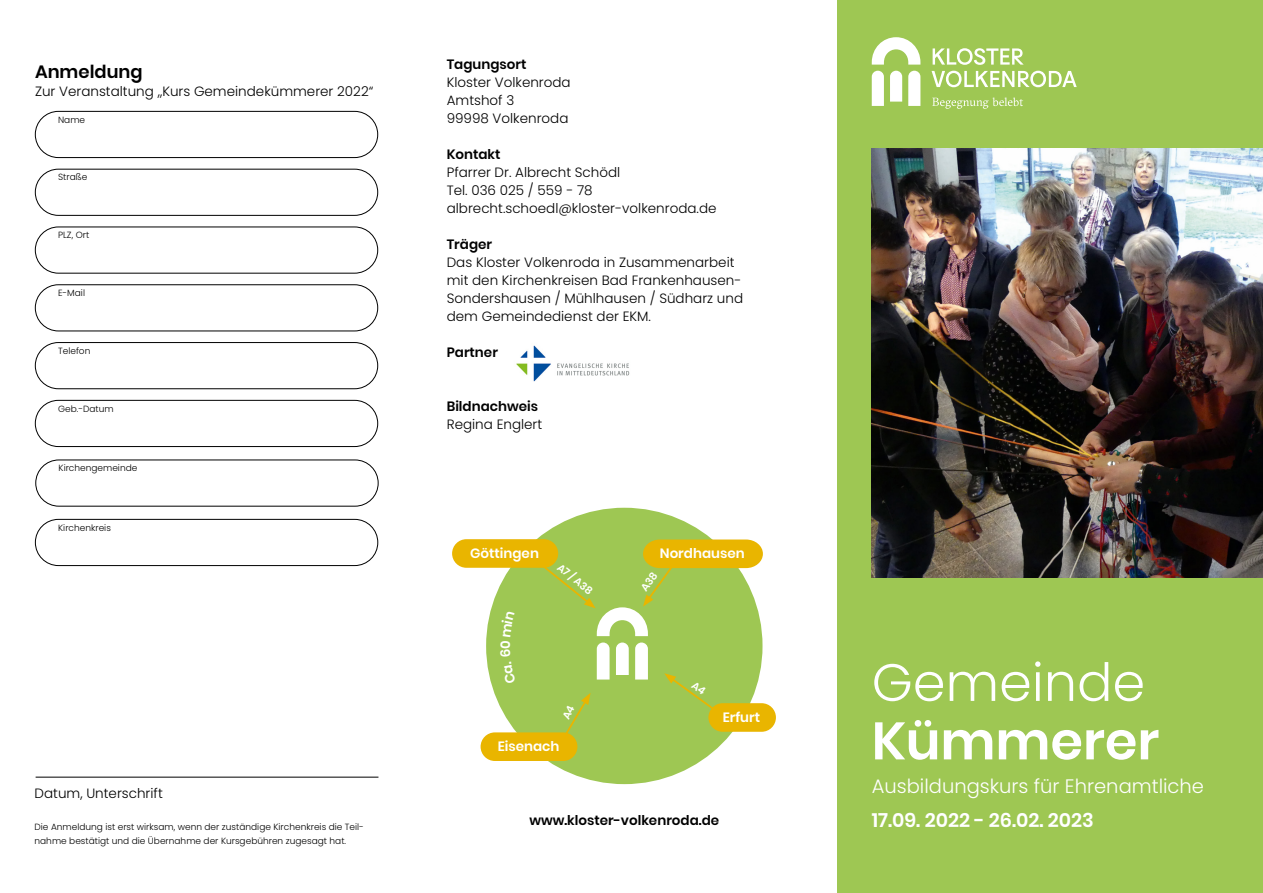
<style>
.page{position:relative;width:1263px;height:893px;background:#fff}
.page>*{position:absolute;margin:0;border:0;box-sizing:border-box;transform-origin:0 0}
.t1{font:300 52.5px "Poppins";color:#fff}
.t2{font:600 52.5px "Poppins";color:#fff}
.t3{font:300 19.5px "Poppins";color:#fff}
.t4{font:600 19.5px "Poppins";color:#fff}
.t5{font:600 18px "Poppins";color:#000}
.t6{font:300 13.5px/18px "Poppins";color:#000}
.t7{font:600 13.5px "Poppins";color:#000}
.t8{font:600 13.5px "Poppins";color:#fff}
.t9{font:600 10.5px "Poppins";color:#fff}
.t10{font:300 9px/13.5px "Poppins";color:#000}
</style>
<div class="page">
<div style="left:838px;top:0;width:425px;height:893px;background:#9ec753"></div>
<img style="left:872px;top:149px;width:391px;height:428px">
<svg style="left:890px;top:71px;width:12px;height:31px"></svg>
<svg style="left:872px;top:71px;width:12px;height:35px"></svg>
<svg style="left:908px;top:71px;width:12px;height:35px"></svg>
<svg style="left:872px;top:37px;width:48px;height:28px"></svg>
<svg style="left:933px;top:48px;width:91px;height:17px"></svg>
<svg style="left:931px;top:71px;width:146px;height:16px"></svg>
<svg style="left:932px;top:98px;width:91px;height:11px"></svg>
<div style="left:486px;top:508px;width:276px;height:276px;background:#9ec753;border-radius:50%"></div>
<div style="left:481px;top:732px;width:96px;height:29px;background:#e9b500;border-radius:14px"></div>
<svg style="left:616px;top:642px;width:13px;height:33px"></svg>
<svg style="left:597px;top:642px;width:12px;height:37px"></svg>
<svg style="left:635px;top:642px;width:13px;height:37px"></svg>
<div style="left:708px;top:703px;width:68px;height:29px;background:#e9b500;border-radius:14px"></div>
<div style="left:452px;top:539px;width:106px;height:29px;background:#e9b500;border-radius:14px"></div>
<img style="left:516px;top:345px;width:114px;height:37px">
<div style="left:35px;top:111px;width:343px;height:47px;border:1px solid #000;border-radius:23px"></div>
<div style="left:35px;top:342px;width:343px;height:47px;border:1px solid #000;border-radius:23px"></div>
<div style="left:35px;top:227px;width:343px;height:46px;border:1px solid #000;border-radius:23px"></div>
<div style="left:35px;top:169px;width:343px;height:47px;border:1px solid #000;border-radius:23px"></div>
<div style="left:35px;top:400px;width:343px;height:47px;border:1px solid #000;border-radius:23px"></div>
<div style="left:35px;top:284px;width:343px;height:47px;border:1px solid #000;border-radius:23px"></div>
<hr style="left:36px;top:777px;width:342px;height:1px;background:#000">
<div style="left:35px;top:460px;width:343px;height:46px;border:1px solid #000;border-radius:23px"></div>
<div style="left:35px;top:519px;width:343px;height:47px;border:1px solid #000;border-radius:23px"></div>
<svg style="left:528px;top:539px;width:235px;height:97px"></svg>
<svg style="left:664px;top:673px;width:70px;height:52px"></svg>
<svg style="left:562px;top:693px;width:28px;height:45px"></svg>
<h3 class="t5" style="left:35px;top:61px;width:109px">Anmeldung</h3>
<p class="t6" style="left:35px;top:82px;width:340px">Zur Veranstaltung „Kurs Gemeindekümmerer 2022“</p>
<p class="t10" style="left:58px;top:113px;width:29px">Name</p>
<p class="t10" style="left:58px;top:171px;width:31px">Straße</p>
<p class="t10" style="left:58px;top:228px;width:33px">PLZ, Ort</p>
<p class="t10" style="left:58px;top:286px;width:28px">E-Mail</p>
<p class="t10" style="left:58px;top:344px;width:34px">Telefon</p>
<p class="t10" style="left:58px;top:402px;width:57px">Geb.-Datum</p>
<p class="t10" style="left:59px;top:461px;width:80px">Kirchengemeinde</p>
<p class="t10" style="left:58px;top:521px;width:54px">Kirchenkreis</p>
<p class="t6" style="left:35px;top:784px;width:130px">Datum, Unterschrift</p>
<p class="t10" style="left:35px;top:820px;width:331px">Die Anmeldung ist erst wirksam, wenn der zuständige Kirchenkreis die Teil&shy;nahme bestätigt und die Übernahme der Kursgebühren zugesagt hat.</p>
<p class="t7" style="left:447px;top:56px;width:81px">Tagungsort</p>
<p class="t6" style="left:447px;top:73px;width:125px">Kloster Volkenroda<br>Amtshof 3<br>99998 Volkenroda</p>
<p class="t7" style="left:447px;top:146px;width:55px">Kontakt</p>
<p class="t6" style="left:447px;top:163px;width:271px">Pfarrer Dr. Albrecht Schödl<br>Tel. 036 025 / 559 - 78 albrecht.schoedl@kloster-volkenroda.de</p>
<p class="t7" style="left:447px;top:236px;width:47px">Träger</p>
<p class="t6" style="left:447px;top:253px;width:298px">Das Kloster Volkenroda in Zusammenarbeit mit den Kirchenkreisen Bad Frankenhausen-Sondershausen / Mühlhausen / Südharz und dem Gemeindedienst der EKM.</p>
<p class="t7" style="left:447px;top:344px;width:53px">Partner</p>
<p class="t7" style="left:447px;top:398px;width:93px">Bildnachweis</p>
<p class="t6" style="left:447px;top:415px;width:97px">Regina Englert</p>
<p class="t8" style="left:470px;top:545px;width:70px">Göttingen</p>
<p class="t9" style="left:562px;top:561px;width:43px;rotate:38deg">A7 / A38</p>
<p class="t8" style="left:498px;top:738px;width:63px">Eisenach</p>
<p class="t8" style="left:660px;top:545px;width:86px">Nordhausen</p>
<p class="t8" style="left:723px;top:709px;width:39px">Erfurt</p>
<p class="t7" style="left:529px;top:812px;width:191px">www.kloster-volkenroda.de</p>
<h1 class="t1" style="left:872px;top:652px;width:275px">Gemeinde</h1>
<h1 class="t2" style="left:872px;top:711px;width:289px">Kümmerer</h1>
<h2 class="t3" style="left:872px;top:775px;width:334px">Ausbildungskurs für Ehrenamtliche</h2>
<h2 class="t4" style="left:872px;top:809px;width:224px">17.09. 2022 - 26.02. 2023</h2>
</div>
